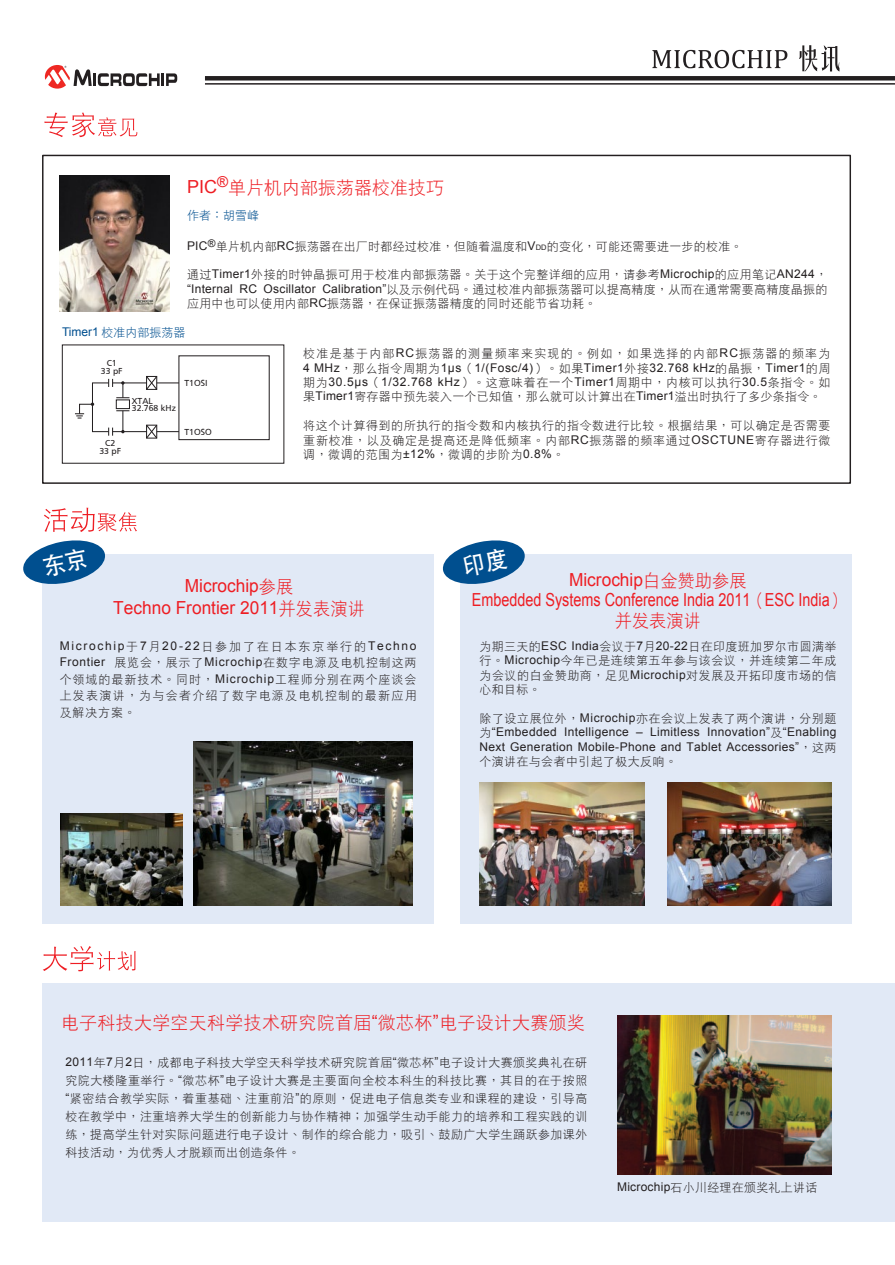
<style>
.page{position:relative;width:895px;height:1265px;background:#fff}
.page>*{position:absolute;margin:0;border:0;box-sizing:border-box;transform-origin:0 0}
.t1{font:18px/21.6px "Arial";color:#ee1d23;text-align:center;scale:.96 1}
.t2{font:18px "DFP Hei W3 GB5";letter-spacing:.015em;color:#ee1d23}
.t3{font:18px "DFP Hei W3 GB5";letter-spacing:.015em;color:#ee1d23;scale:.96 1}
.t4{font:12px/14.4px "DFP Hei W3 GB5";letter-spacing:.04em;color:#231f20;text-align:justify}
.t5{font:12px/14.4px "DFP Hei W3 GB5";letter-spacing:.02em;color:#231f20}
.t6{font:12px/14.4px "Arial";letter-spacing:.03em;color:#231f20}
.t7{font:12px "DFP Hei W3 GB5";letter-spacing:.1em;color:#231f20}
.t8{font:12px "Arial";letter-spacing:.14em;color:#231f20}
.t9{font:12px "DFP Hei W3 GB5";color:#004f8f}
.t10{font:9px/8.7px "Frutiger";color:#231f20;text-align:center}
.s1{font-family:"Arial"}
.s2{font-family:"Arial";font-size:7.5px}
.s3{font-family:"DFP Hei W3 GB5"}
</style>
<div class="page">
<img style="left:59px;top:176px;width:110px;height:135px">
<svg style="left:652px;top:50px;width:135px;height:18px"></svg>
<svg style="left:799px;top:45px;width:40px;height:26px"></svg>
<svg style="left:44px;top:113px;width:93px;height:24px"></svg>
<hr style="left:205px;top:76px;width:689px;height:4px;background:#231f20">
<hr style="left:205px;top:83px;width:689px;height:2px;background:#231f20">
<svg style="left:45px;top:65px;width:132px;height:24px"></svg>
<div style="left:116px;top:399px;width:14px;height:10px;border:1px solid #231f20"></div>
<hr style="left:113px;top:382px;width:66px;height:1px;background:#231f20">
<hr style="left:113px;top:431px;width:66px;height:1px;background:#231f20">
<div style="left:92px;top:382px;width:17px;height:50px;border:1px solid #231f20"></div>
<svg style="left:108px;top:379px;width:21px;height:19px"></svg>
<svg style="left:108px;top:410px;width:21px;height:25px"></svg>
<svg style="left:75px;top:402px;width:19px;height:16px"></svg>
<svg style="left:145px;top:424px;width:13px;height:15px"></svg>
<svg style="left:145px;top:375px;width:13px;height:15px"></svg>
<div style="left:43px;top:554px;width:391px;height:370px;background:#e1e9f6"></div>
<div style="left:460px;top:554px;width:391px;height:370px;background:#e1e9f6"></div>
<img style="left:193px;top:741px;width:219px;height:164px">
<img style="left:60px;top:814px;width:123px;height:91px">
<img style="left:480px;top:782px;width:164px;height:123px">
<img style="left:667px;top:782px;width:164px;height:123px">
<div style="left:43px;top:983px;width:851px;height:239px;background:#e1e9f6"></div>
<svg style="left:43px;top:946px;width:93px;height:25px"></svg>
<img style="left:617px;top:1015px;width:214px;height:159px">
<svg style="left:23px;top:507px;width:114px;height:80px"></svg>
<svg style="left:442px;top:540px;width:83px;height:44px"></svg>
<h1 class="t2" style="left:187px;top:179px;width:259px"><span class="s1">PIC</span><sup>®</sup>單片機內部振蕩器校準技巧</h1>
<p class="t9" style="left:187px;top:210px;width:73px">作者：胡雪峰</p>
<p class="t5" style="left:187px;top:239px;width:557px"><span class="s1">PIC</span><sup>®</sup>單片機內部<span class="s1">RC</span>振蕩器在出廠時都經過校準，但隨著溫度和<span class="s1">V</span><span class="s2">DD</span>的變化，可能還需要進一步的校準。</p>
<p class="t4" style="left:187px;top:268px;width:641px">通過<span class="s1">Timer1</span>外接的時鐘晶振可用於校準內部振蕩器。關於這個完整詳細的應用，請參考<span class="s1">Microchip</span>的應用筆記<span class="s1">AN244</span>，<span class="s1">“Internal RC Oscillator Calibration”</span>以及示例代碼。通過校準內部振蕩器可以提高精度，從而在通常需要高精度晶振的應用中也可以使用內部<span class="s1">RC</span>振蕩器，在保證振蕩器精度的同時還能節省功耗。</p>
<p class="t9" style="left:62px;top:327px;width:125px"><span class="s1">Timer1</span> 校準內部振蕩器</p>
<p class="t10" style="left:101px;top:358px;width:23px">C1<br>33 pF</p>
<p class="t10" style="left:99px;top:438px;width:23px">C2<br>33 pF</p>
<p class="t10" style="left:132px;top:397px;width:46px;line-height:7.4px;text-align:left">XTAL<br>32.768 kHz</p>
<p class="t10" style="left:184px;top:378px;width:25px">T1OSI</p>
<p class="t10" style="left:184px;top:427px;width:29px">T1OSO</p>
<p class="t7" style="left:303px;top:347px;width:528px">校準是基於內部<span class="s1">RC</span>振蕩器的測量頻率來實現的。例如，如果選擇的內部<span class="s1">RC</span>振蕩器的頻率為</p>
<p class="t6" style="left:303px;top:360px;width:528px">4 MHz<span class="s3">，那麼指令周期為</span>1μs<span class="s3">（</span>1/(Fosc/4)<span class="s3">）。如果</span>Timer1<span class="s3">外接</span>32.768 kHz<span class="s3">的晶振，</span>Timer1<span class="s3">的周</span></p>
<p class="t5" style="left:303px;top:375px;width:528px">期為<span class="s1">30.5μs</span>（<span class="s1">1/32.768 kHz</span>）。這意味著在一個<span class="s1">Timer1</span>周期中，內核可以執行<span class="s1">30.5</span>條指令。如果<span class="s1">Timer1</span>寄存器中預先裝入一個已知值，那麼就可以計算出在<span class="s1">Timer1</span>溢出時執行了多少條指令。</p>
<p class="t4" style="left:303px;top:418px;width:528px">將這個計算得到的所執行的指令數和內核執行的指令數進行比較。根據結果，可以確定是否需要重新校準，以及確定是提高還是降低頻率。內部<span class="s1">RC</span>振蕩器的頻率通過<span class="s1">OSCTUNE</span>寄存器進行微調，微調的範圍為<span class="s1">±12%</span>，微調的步階為<span class="s1">0.8%</span>。</p>
<h1 class="t1" style="left:113px;top:575px;width:264px">Microchip<span class="s3">參展<br></span>Techno Frontier 2011<span class="s3">並發表演講</span></h1>
<p class="t8" style="left:60px;top:637px;width:358px">Microchip<span class="s3">於</span>7<span class="s3">月</span>20-22<span class="s3">日參加了在日本東京舉行的</span>Techno</p>
<p class="t4" style="left:60px;top:654px;width:358px;line-height:16.5px"><span class="s1">Frontier</span> 展覽會，展示了<span class="s1">Microchip</span>在數字電源及電機控制這兩個領域的最新技術。同時，<span class="s1">Microchip</span>工程師分別在兩個座談會上發表演講，為與會者介紹了數字電源及電機控制的最新應用及解決方案。</p>
<h1 class="t1" style="left:471px;top:569px;width:389px;line-height:20.2px">Microchip<span class="s3">白金贊助參展<br></span>Embedded Systems Conference India 2011<span class="s3">（</span>ESC India<span class="s3">）</span></h1>
<h1 class="t3" style="left:614px;top:612px;width:92px">並發表演講</h1>
<p class="t4" style="left:479px;top:639px;width:358px">為期三天的<span class="s1">ESC India</span>會議於<span class="s1">7</span>月<span class="s1">20-22</span>日在印度班加羅爾市圓滿舉行。<span class="s1">Microchip</span>今年已是連續第五年參與該會議，並連續第二年成為會議的白金贊助商，足見<span class="s1">Microchip</span>對發展及開拓印度市場的信心和目標。</p>
<p class="t4" style="left:479px;top:711px;width:358px">除了設立展位外，<span class="s1">Microchip</span>亦在會議上發表了兩個演講，分別題</p>
<p class="t6" style="left:479px;top:724px;width:358px"><span class="s3">為</span>“Embedded Intelligence – Limitless Innovation”<span class="s3">及</span>“Enabling<br>Next Generation Mobile-Phone and Tablet Accessories”<span class="s3">，這兩</span></p>
<p class="t4" style="left:479px;top:754px;width:199px">個演講在與會者中引起了極大反響。</p>
<h1 class="t2" style="left:61px;top:1013px;width:525px">電子科技大學空天科學技術研究院首届<span class="s1">“</span>微芯杯<span class="s1">”</span>電子設計大賽頒獎</h1>
<p class="t4" style="left:65px;top:1053px;width:523px;line-height:18px"><span class="s1">2011</span>年<span class="s1">7</span>月<span class="s1">2</span>日，成都電子科技大學空天科學技術研究院首届<span class="s1">“</span>微芯杯<span class="s1">”</span>電子設計大賽頒獎典禮在研究院大樓隆重舉行。<span class="s1">“</span>微芯杯<span class="s1">”</span>電子設計大賽是主要面向全校本科生的科技比賽，其目的在於按照<span class="s1">“</span>緊密結合教學實際，著重基礎、注重前沿<span class="s1">”</span>的原則，促進電子信息類專業和課程的建設，引導高校在教學中，注重培養大學生的創新能力與協作精神；加強學生動手能力的培養和工程實踐的訓練，提高學生針對實際問題進行電子設計、製作的綜合能力，吸引、鼓勵廣大學生踴躍參加課外科技活動，為優秀人才脫穎而出創造條件。</p>
<p class="t5" style="left:617px;top:1179px;width:202px"><span class="s1">Microchip</span>石小川經理在頒獎禮上講話</p>
</div>
